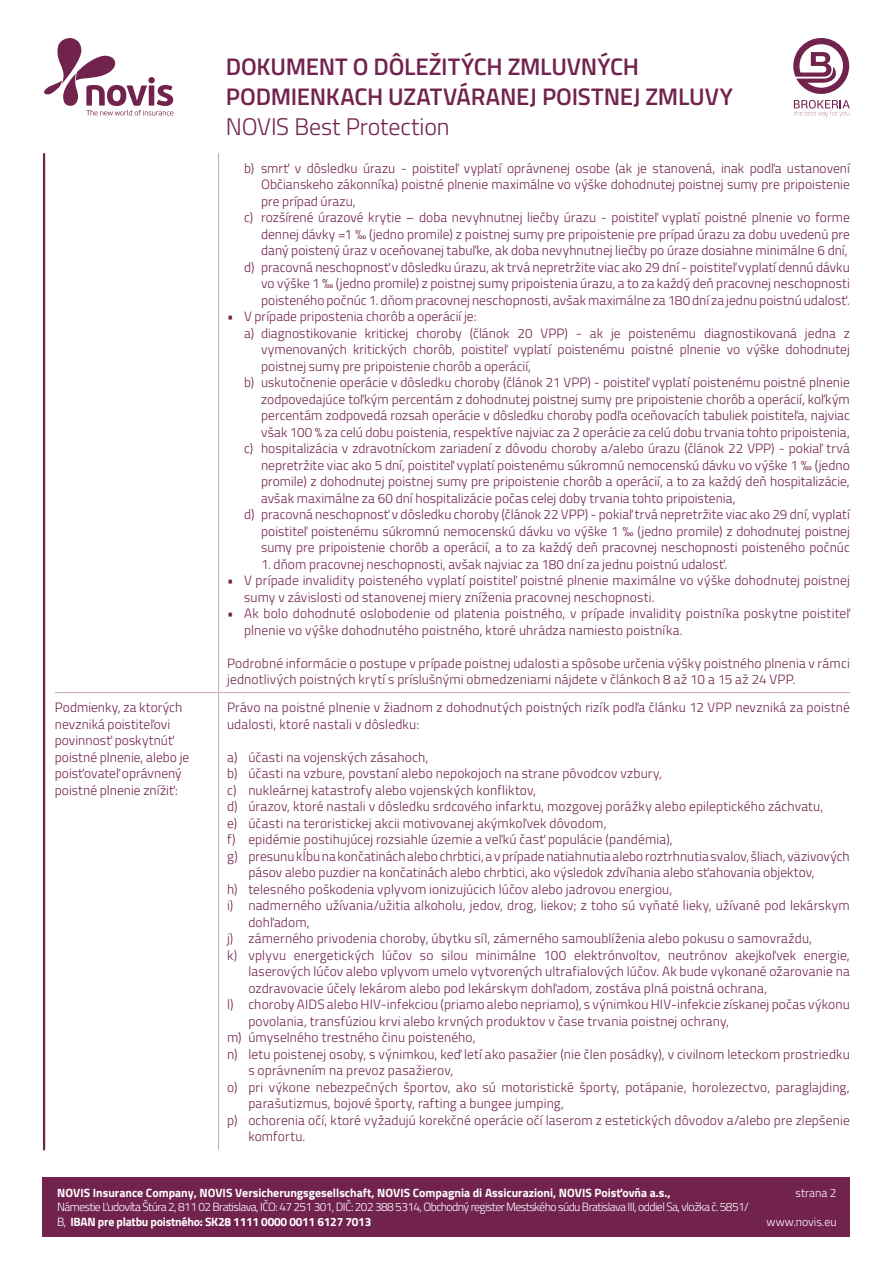
<style>
.page{position:relative;width:893px;height:1263px;background:#fff}
.page>*{position:absolute;margin:0;border:0;box-sizing:border-box;transform-origin:0 0}
.t1{font:600 24px/30px "Titillium Web";letter-spacing:-.01em;color:#71224d}
.t2{font:300 24px "Titillium Web";letter-spacing:-.005em;color:#71224d}
.t3{font:300 13.5px/16.5px "Titillium Web";letter-spacing:.01em;color:#71224d}
.t4{font:300 12px/14.4px "Titillium Web";letter-spacing:-.05em;color:#fff}
.t5{font:700 12px "Titillium Web";color:#fff}
.t6{font:300 12px "Titillium Web";color:#fff}
.s1{font-weight:700}
</style>
<div class="page">
<div style="left:43px;top:1177px;width:807px;height:60px;background:#71224d"></div>
<hr style="left:43px;top:154px;width:2px;height:995px;background:#71224d">
<hr style="left:218px;top:153px;width:1px;height:539px;background:#c6aab6">
<hr style="left:218px;top:693px;width:1px;height:457px;background:#c6aab6">
<hr style="left:55px;top:692px;width:164px;height:1px;background:#c6aab6">
<hr style="left:219px;top:692px;width:631px;height:1px;background:#c6aab6">
<svg style="left:44px;top:38px;width:129px;height:77px"></svg>
<svg style="left:794px;top:100px;width:56px;height:17px"></svg>
<svg style="left:793px;top:38px;width:56px;height:56px"></svg>
<h1 class="t1" style="left:226px;top:51px;width:508px">DOKUMENT O DÔLEŽITÝCH ZMLUVNÝCH<br>PODMIENKACH UZATVÁRANEJ POISTNEJ ZMLUVY</h1>
<h1 class="t2" style="left:226px;top:110px;width:225px">NOVIS Best Protection</h1>
<p class="t3" style="left:244px;top:159px;width:607px">b) smrť v dôsledku úrazu - poistiteľ vyplatí oprávnenej osobe (ak je stanovená, inak podľa ustanovení</p>
<p class="t3" style="left:261px;top:175px;width:590px">Občianskeho zákonníka) poistné plnenie maximálne vo výške dohodnutej poistnej sumy pre pripoistenie</p>
<p class="t3" style="left:261px;top:192px;width:96px">pre prípad úrazu,</p>
<p class="t3" style="left:244px;top:208px;width:607px">c) rozšírené úrazové krytie – doba nevyhnutnej liečby úrazu - poistiteľ vyplatí poistné plnenie vo forme</p>
<p class="t3" style="left:261px;top:225px;width:590px">dennej dávky =1 ‰ (jedno promile) z poistnej sumy pre pripoistenie pre prípad úrazu za dobu uvedenú pre</p>
<p class="t3" style="left:261px;top:241px;width:588px">daný poistený úraz v oceňovanej tabuľke, ak doba nevyhnutnej liečby po úraze dosiahne minimálne 6 dní,</p>
<p class="t3" style="left:244px;top:258px;width:607px">d) pracovná neschopnosť v dôsledku úrazu, ak trvá nepretržite viac ako 29 dní - poistiteľ vyplatí dennú dávku</p>
<p class="t3" style="left:261px;top:274px;width:590px">vo výške 1 ‰ (jedno promile) z poistnej sumy pripoistenia úrazu, a to za každý deň pracovnej neschopnosti</p>
<p class="t3" style="left:261px;top:291px;width:590px">poisteného počnúc 1. dňom pracovnej neschopnosti, avšak maximálne za 180 dní za jednu poistnú udalosť.</p>
<p class="t3" style="left:227px;top:307px;width:251px">• V prípade pripostenia chorôb a operácií je:</p>
<p class="t3" style="left:244px;top:324px;width:607px">a) diagnostikovanie kritickej choroby (článok 20 VPP) - ak je poistenému diagnostikovaná jedna z</p>
<p class="t3" style="left:261px;top:340px;width:590px">vymenovaných kritických chorôb, poistiteľ vyplatí poistenému poistné plnenie vo výške dohodnutej</p>
<p class="t3" style="left:261px;top:357px;width:271px">poistnej sumy pre pripoistenie chorôb a operácií,</p>
<p class="t3" style="left:244px;top:373px;width:607px">b) uskutočnenie operácie v dôsledku choroby (článok 21 VPP) - poistiteľ vyplatí poistenému poistné plnenie</p>
<p class="t3" style="left:261px;top:390px;width:590px">zodpovedajúce toľkým percentám z dohodnutej poistnej sumy pre pripoistenie chorôb a operácií, koľkým</p>
<p class="t3" style="left:261px;top:406px;width:590px">percentám zodpovedá rozsah operácie v dôsledku choroby podľa oceňovacích tabuliek poistiteľa, najviac</p>
<p class="t3" style="left:261px;top:423px;width:590px">však 100 % za celú dobu poistenia, respektíve najviac za 2 operácie za celú dobu trvania tohto pripoistenia,</p>
<p class="t3" style="left:244px;top:439px;width:607px">c) hospitalizácia v zdravotníckom zariadení z dôvodu choroby a/alebo úrazu (článok 22 VPP) - pokiaľ trvá</p>
<p class="t3" style="left:261px;top:456px;width:590px">nepretržite viac ako 5 dní, poistiteľ vyplatí poistenému súkromnú nemocenskú dávku vo výške 1 ‰ (jedno</p>
<p class="t3" style="left:261px;top:472px;width:590px">promile) z dohodnutej poistnej sumy pre pripoistenie chorôb a operácií, a to za každý deň hospitalizácie,</p>
<p class="t3" style="left:261px;top:489px;width:476px">avšak maximálne za 60 dní hospitalizácie počas celej doby trvania tohto pripoistenia,</p>
<p class="t3" style="left:244px;top:505px;width:607px">d) pracovná neschopnosť v dôsledku choroby (článok 22 VPP) - pokiaľ trvá nepretržite viac ako 29 dní, vyplatí</p>
<p class="t3" style="left:261px;top:522px;width:590px">poistiteľ poistenému súkromnú nemocenskú dávku vo výške 1 ‰ (jedno promile) z dohodnutej poistnej</p>
<p class="t3" style="left:261px;top:538px;width:590px">sumy pre pripoistenie chorôb a operácií, a to za každý deň pracovnej neschopnosti poisteného počnúc</p>
<p class="t3" style="left:261px;top:555px;width:468px">1. dňom pracovnej neschopnosti, avšak najviac za 180 dní za jednu poistnú udalosť.</p>
<p class="t3" style="left:244px;top:571px;width:607px;text-indent:-17px">• V prípade invalidity poisteného vyplatí poistiteľ poistné plnenie maximálne vo výške dohodnutej poistnej sumy v závislosti od stanovenej miery zníženia pracovnej neschopnosti.</p>
<p class="t3" style="left:244px;top:604px;width:607px;text-indent:-17px">• Ak bolo dohodnuté oslobodenie od platenia poistného, v prípade invalidity poistníka poskytne poistiteľ plnenie vo výške dohodnutého poistného, ktoré uhrádza namiesto poistníka.</p>
<p class="t3" style="left:227px;top:654px;width:624px">Podrobné informácie o postupe v prípade poistnej udalosti a spôsobe určenia výšky poistného plnenia v rámci jednotlivých poistných krytí s príslušnými obmedzeniami nájdete v článkoch 8 až 10 a 15 až 24 VPP.</p>
<p class="t3" style="left:55px;top:698px;width:136px">Podmienky, za ktorých nevzniká poistiteľovi povinnosť poskytnúť poistné plnenie, alebo je poisťovateľ oprávnený poistné plnenie znížiť:</p>
<p class="t3" style="left:227px;top:698px;width:624px">Právo na poistné plnenie v žiadnom z dohodnutých poistných rizík podľa článku 12 VPP nevzniká za poistné udalosti, ktoré nastali v dôsledku:</p>
<p class="t3" style="left:227px;top:748px;width:203px">a) účasti na vojenských zásahoch,</p>
<p class="t3" style="left:227px;top:764px;width:437px">b) účasti na vzbure, povstaní alebo nepokojoch na strane pôvodcov vzbury,</p>
<p class="t3" style="left:227px;top:781px;width:311px">c) nukleárnej katastrofy alebo vojenských konfliktov,</p>
<p class="t3" style="left:227px;top:797px;width:598px">d) úrazov, ktoré nastali v dôsledku srdcového infarktu, mozgovej porážky alebo epileptického záchvatu,</p>
<p class="t3" style="left:227px;top:814px;width:381px">e) účasti na teroristickej akcii motivovanej akýmkoľvek dôvodom,</p>
<p class="t3" style="left:227px;top:830px;width:447px">f) epidémie postihujúcej rozsiahle územie a veľkú časť populácie (pandémia),</p>
<p class="t3" style="left:227px;top:847px;width:624px">g) presunu kĺbu na končatinách alebo chrbtici, a v prípade natiahnutia alebo roztrhnutia svalov, šliach, väzivových</p>
<p class="t3" style="left:248px;top:863px;width:568px">pásov alebo puzdier na končatinách alebo chrbtici, ako výsledok zdvíhania alebo sťahovania objektov,</p>
<p class="t3" style="left:227px;top:880px;width:447px">h) telesného poškodenia vplyvom ionizujúcich lúčov alebo jadrovou energiou,</p>
<p class="t3" style="left:227px;top:896px;width:624px">i) nadmerného užívania/užitia alkoholu, jedov, drog, liekov; z toho sú vyňaté lieky, užívané pod lekárskym</p>
<p class="t3" style="left:248px;top:913px;width:63px">dohľadom,</p>
<p class="t3" style="left:227px;top:929px;width:587px">j) zámerného privodenia choroby, úbytku síl, zámerného samoublíženia alebo pokusu o samovraždu,</p>
<p class="t3" style="left:227px;top:946px;width:624px">k) vplyvu energetických lúčov so silou minimálne 100 elektrónvoltov, neutrónov akejkoľvek energie,</p>
<p class="t3" style="left:248px;top:962px;width:603px">laserových lúčov alebo vplyvom umelo vytvorených ultrafialových lúčov. Ak bude vykonané ožarovanie na</p>
<p class="t3" style="left:248px;top:979px;width:520px">ozdravovacie účely lekárom alebo pod lekárskym dohľadom, zostáva plná poistná ochrana,</p>
<p class="t3" style="left:227px;top:995px;width:624px">l) choroby AIDS alebo HIV-infekciou (priamo alebo nepriamo), s výnimkou HIV-infekcie získanej počas výkonu</p>
<p class="t3" style="left:248px;top:1012px;width:482px">povolania, transfúziou krvi alebo krvných produktov v čase trvania poistnej ochrany,</p>
<p class="t3" style="left:227px;top:1028px;width:250px">m) úmyselného trestného činu poisteného,</p>
<p class="t3" style="left:227px;top:1045px;width:624px">n) letu poistenej osoby, s výnimkou, keď letí ako pasažier (nie člen posádky), v civilnom leteckom prostriedku</p>
<p class="t3" style="left:248px;top:1061px;width:207px">s oprávnením na prevoz pasažierov,</p>
<p class="t3" style="left:227px;top:1078px;width:624px">o) pri výkone nebezpečných športov, ako sú motoristické športy, potápanie, horolezectvo, paraglajding,</p>
<p class="t3" style="left:248px;top:1094px;width:317px">parašutizmus, bojové športy, rafting a bungee jumping,</p>
<p class="t3" style="left:227px;top:1111px;width:624px">p) ochorenia očí, ktoré vyžadujú korekčné operácie očí laserom z estetických dôvodov a/alebo pre zlepšenie</p>
<p class="t3" style="left:248px;top:1127px;width:59px">komfortu.</p>
<p class="t5" style="left:57px;top:1183px;width:615px">NOVIS Insurance Company, NOVIS Versicherungsgesellschaft, NOVIS Compagnia di Assicurazioni, NOVIS Poisťovňa a.s.,</p>
<p class="t4" style="left:57px;top:1199px;width:693px">Námestie Ľudovíta Štúra 2, 811 02 Bratislava, IČO: 47 251 301, DIČ: 202 388 5314, Obchodný register Mestského súdu Bratislava III, oddiel Sa, vložka č. 5851/<br>B, <span class="s1">IBAN pre platbu poistného: SK28 1111 0000 0011 6127 7013</span></p>
<p class="t4" style="left:795px;top:1185px;width:43px">strana 2</p>
<p class="t6" style="left:767px;top:1213px;width:71px">www.novis.eu</p>
</div>
